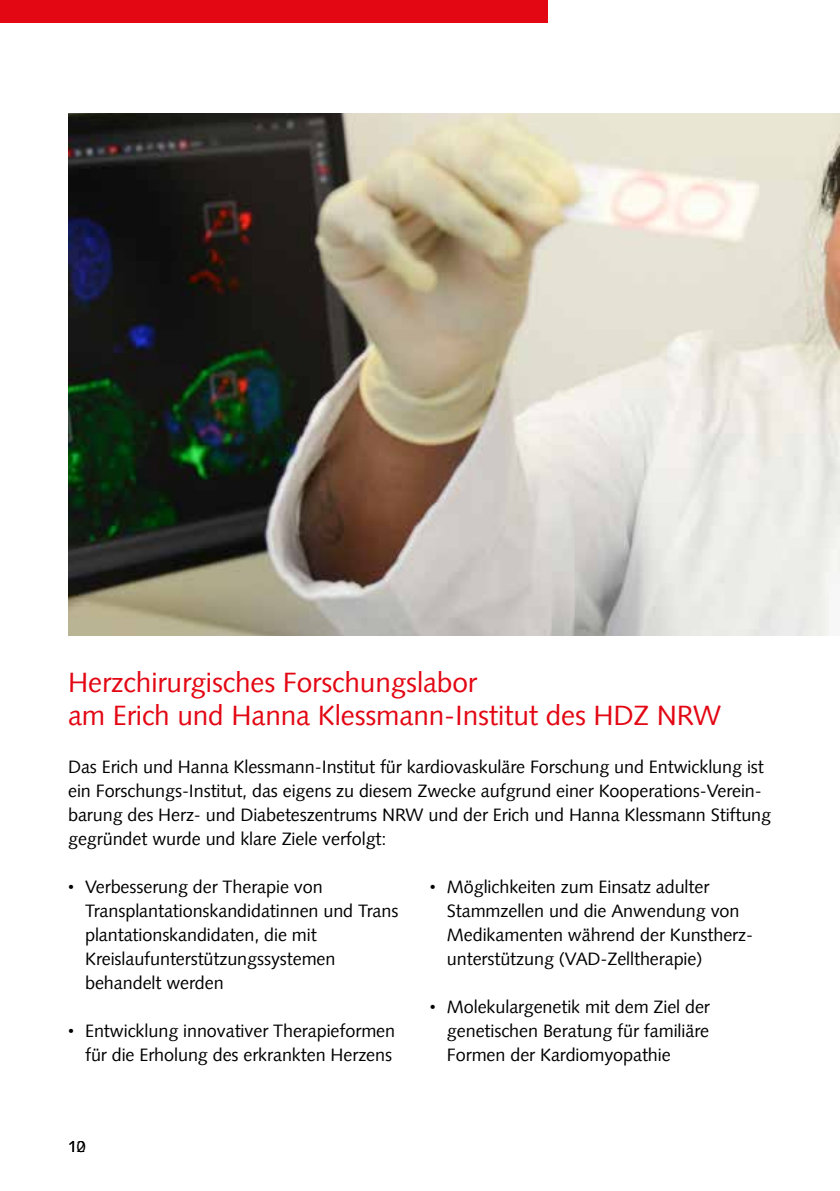
<style>
.page{position:relative;width:840px;height:1191px;background:#fff}
.page>*{position:absolute;margin:0;border:0;box-sizing:border-box;transform-origin:0 0}
.t1{font:28px/33.6px "Syntax";letter-spacing:-.005em;color:#e30613}
.t2{font:18px/24px "Syntax";letter-spacing:-.005em;color:#000}
.t3{font:16px "Syntax";color:#000}
.s1{font-size:12px}
</style>
<div class="page">
<div style="left:0;top:0;width:547px;height:23px;background:#e30613"></div>
<img style="left:68px;top:113px;width:771px;height:522px">
<h1 class="t1" style="left:68px;top:665px;width:654px">Herzchirurgisches Forschungslabor<br>am Erich und Hanna Klessmann-Institut des HDZ NRW</h1>
<p class="t2" style="left:68px;top:755px;width:704px">Das Erich und Hanna Klessmann-Institut für kardiovaskuläre Forschung und Entwicklung ist ein Forschungs-Institut, das eigens zu diesem Zwecke aufgrund einer Kooperations-Verein&shy;barung des Herz- und Diabeteszentrums NRW und der Erich und Hanna Klessmann Stiftung gegründet wurde und klare Ziele verfolgt:</p>
<p class="t2" style="left:85px;top:875px;width:315px;text-indent:-17px"><span class="s1">•</span> Verbesserung der Therapie von<br>Transplantationskandidatinnen und Trans plantationskandidaten, die mit<br>Kreislaufunterstützungssystemen behandelt werden</p>
<p class="t2" style="left:68px;top:1019px;width:328px;text-align:right"><span class="s1">•</span> Entwicklung innovativer Therapieformen für die Erholung des erkrankten Herzens</p>
<p class="t2" style="left:446px;top:875px;width:307px;text-indent:-17px"><span class="s1">•</span> Möglichkeiten zum Einsatz adulter Stammzellen und die Anwendung von Medikamenten während der Kunstherz&shy;unterstützung (VAD-Zelltherapie)</p>
<p class="t2" style="left:446px;top:995px;width:264px;text-align:justify;text-indent:-17px"><span class="s1">•</span> Molekulargenetik mit dem Ziel der genetischen Beratung für familiäre Formen der Kardiomyopathie</p>
<p class="t3" style="left:68px;top:1136px;width:19px">102</p>
</div>
